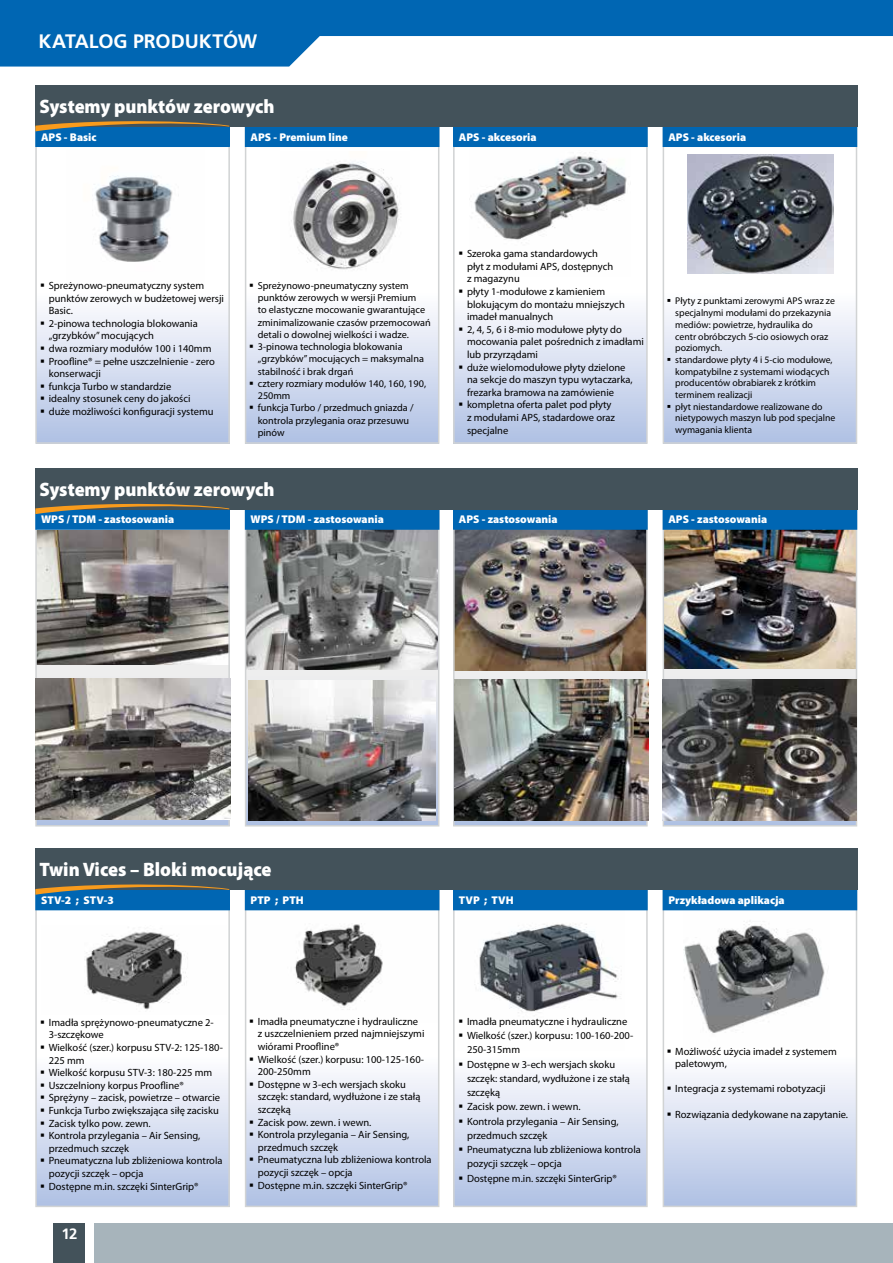
<style>
.page{position:relative;width:893px;height:1263px;background:#fff}
.page>*{position:absolute;margin:0;border:0;box-sizing:border-box;transform-origin:0 0}
.t1{font:900 19.5px "Myriad Pro";color:#fff;scale:.95 1}
.t2{font:700 19.5px "Frutiger LT";letter-spacing:-.005em;color:#fff}
.t3{font:700 15px "Frutiger LT";color:#fff}
.t4{font:900 11.25px "Myriad Pro";color:#fff}
.t5{font:10.5px/12.6px "Myriad Pro";color:#000}
.t6{font:10.2px/12.3px "Myriad Pro";color:#000}
.t7{font:9.75px/11.7px "Myriad Pro";color:#000}
</style>
<div class="page">
<svg style="left:0;top:0;width:893px;height:67px;fill:#0066b3"></svg>
<div style="left:54px;top:1223px;width:31px;height:40px;background:#43525a"></div>
<div style="left:95px;top:1223px;width:798px;height:40px;background:#a7b4bb"></div>
<svg style="left:38px;top:312px;width:189px;height:129px;background:#d2dbef"></svg>
<img style="left:94px;top:175px;width:79px;height:87px">
<div style="left:35px;top:126px;width:195px;height:318px;border:2px solid #d1d3d4"></div>
<svg style="left:38px;top:664px;width:189px;height:159px;background:#dcdfe5"></svg>
<img style="left:38px;top:530px;width:189px;height:134px">
<div style="left:35px;top:508px;width:195px;height:318px;border:2px solid #d1d3d4"></div>
<svg style="left:38px;top:910px;width:189px;height:294px"></svg>
<img style="left:41px;top:925px;width:186px;height:89px">
<div style="left:35px;top:889px;width:195px;height:318px;border:2px solid #d1d3d4"></div>
<div style="left:36px;top:126px;width:193px;height:20px;background:#0066b3"></div>
<div style="left:35px;top:126px;width:195px;height:21px;border:2px solid #0066b3"></div>
<div style="left:36px;top:509px;width:193px;height:20px;background:#0066b3"></div>
<div style="left:35px;top:508px;width:195px;height:22px;border:2px solid #0066b3"></div>
<div style="left:36px;top:890px;width:193px;height:19px;background:#0066b3"></div>
<div style="left:35px;top:889px;width:195px;height:21px;border:2px solid #0066b3"></div>
<svg style="left:248px;top:312px;width:188px;height:129px;background:#d2dbef"></svg>
<img style="left:291px;top:162px;width:109px;height:108px">
<div style="left:245px;top:126px;width:194px;height:318px;border:2px solid #d1d3d4"></div>
<svg style="left:248px;top:670px;width:188px;height:153px;background:#d3d6db"></svg>
<img style="left:248px;top:530px;width:188px;height:140px">
<div style="left:245px;top:508px;width:194px;height:318px;border:2px solid #d1d3d4"></div>
<svg style="left:248px;top:1075px;width:188px;height:129px;background:#d3dbef"></svg>
<img style="left:248px;top:910px;width:188px;height:100px">
<div style="left:245px;top:889px;width:194px;height:318px;border:2px solid #d1d3d4"></div>
<svg style="left:456px;top:312px;width:189px;height:129px;background:#d2dbef"></svg>
<img style="left:474px;top:156px;width:153px;height:84px">
<div style="left:453px;top:126px;width:195px;height:318px;border:2px solid #d1d3d4"></div>
<svg style="left:456px;top:671px;width:189px;height:152px;background:#e1e4eb"></svg>
<img style="left:456px;top:530px;width:189px;height:141px">
<div style="left:453px;top:508px;width:195px;height:318px;border:2px solid #d1d3d4"></div>
<svg style="left:456px;top:910px;width:189px;height:294px"></svg>
<img style="left:457px;top:910px;width:167px;height:141px">
<div style="left:453px;top:889px;width:195px;height:318px;border:2px solid #d1d3d4"></div>
<svg style="left:666px;top:154px;width:188px;height:287px"></svg>
<img style="left:688px;top:155px;width:145px;height:118px">
<div style="left:663px;top:126px;width:194px;height:318px;border:2px solid #d1d3d4"></div>
<svg style="left:666px;top:669px;width:188px;height:154px;background:#e3e6ec"></svg>
<img style="left:666px;top:530px;width:188px;height:139px">
<div style="left:663px;top:508px;width:194px;height:318px;border:2px solid #d1d3d4"></div>
<svg style="left:666px;top:910px;width:188px;height:294px"></svg>
<img style="left:684px;top:912px;width:146px;height:135px">
<div style="left:663px;top:889px;width:194px;height:318px;border:2px solid #d1d3d4"></div>
<div style="left:246px;top:126px;width:193px;height:20px;background:#0066b3"></div>
<div style="left:245px;top:126px;width:194px;height:21px;border:2px solid #0066b3"></div>
<div style="left:246px;top:509px;width:193px;height:20px;background:#0066b3"></div>
<div style="left:245px;top:508px;width:194px;height:22px;border:2px solid #0066b3"></div>
<div style="left:246px;top:890px;width:193px;height:19px;background:#0066b3"></div>
<div style="left:245px;top:889px;width:194px;height:21px;border:2px solid #0066b3"></div>
<div style="left:454px;top:126px;width:193px;height:20px;background:#0066b3"></div>
<div style="left:453px;top:126px;width:195px;height:21px;border:2px solid #0066b3"></div>
<div style="left:454px;top:509px;width:193px;height:20px;background:#0066b3"></div>
<div style="left:453px;top:508px;width:195px;height:22px;border:2px solid #0066b3"></div>
<div style="left:454px;top:890px;width:193px;height:19px;background:#0066b3"></div>
<div style="left:453px;top:889px;width:195px;height:21px;border:2px solid #0066b3"></div>
<div style="left:663px;top:126px;width:193px;height:20px;background:#0066b3"></div>
<div style="left:663px;top:126px;width:194px;height:21px;border:2px solid #0066b3"></div>
<div style="left:663px;top:509px;width:193px;height:20px;background:#0066b3"></div>
<div style="left:663px;top:508px;width:194px;height:22px;border:2px solid #0066b3"></div>
<div style="left:663px;top:890px;width:193px;height:19px;background:#0066b3"></div>
<div style="left:663px;top:889px;width:194px;height:21px;border:2px solid #0066b3"></div>
<div style="left:35px;top:85px;width:823px;height:42px;background:#43525a"></div>
<div style="left:35px;top:468px;width:823px;height:41px;background:#43525a"></div>
<div style="left:35px;top:848px;width:823px;height:42px;background:#43525a"></div>
<svg style="left:35px;top:121px;width:194px;height:10px"></svg>
<svg style="left:35px;top:503px;width:194px;height:11px"></svg>
<svg style="left:35px;top:884px;width:194px;height:11px"></svg>
<img style="left:454px;top:679px;width:194px;height:142px">
<img style="left:662px;top:679px;width:194px;height:142px">
<img style="left:249px;top:680px;width:186px;height:140px">
<img style="left:36px;top:678px;width:195px;height:142px">
<svg style="left:459px;top:1033px;width:3px;height:4px"></svg>
<svg style="left:459px;top:1147px;width:3px;height:4px"></svg>
<svg style="left:41px;top:321px;width:3px;height:4px"></svg>
<svg style="left:41px;top:384px;width:3px;height:4px"></svg>
<h1 class="t2" style="left:38px;top:30px;width:220px">KATALOG PRODUKTÓW</h1>
<h1 class="t1" style="left:40px;top:94px;width:249px">Systemy punktów zerowych</h1>
<p class="t4" style="left:41px;top:129px;width:57px">APS - Basic</p>
<p class="t4" style="left:251px;top:129px;width:99px">APS - Premium line</p>
<p class="t4" style="left:459px;top:129px;width:79px">APS - akcesoria</p>
<p class="t4" style="left:668px;top:129px;width:79px">APS - akcesoria</p>
<p class="t5" style="left:49px;top:279px;width:177px">Spreżynowo-pneumatyczny system punktów zerowych w budżetowej wersji<br>Basic.<br>2-pinowa technologia blokowania „grzybków” mocujących<br>dwa rozmiary modułów 100 i 140mm<br>Proofline® = pełne uszczelnienie - zero konserwacji<br>funkcja Turbo w standardzie<br>idealny stosunek ceny do jakości<br>duże możliwości konfiguracji systemu</p>
<p class="t6" style="left:258px;top:279px;width:174px">Spreżynowo-pneumatyczny system punktów zerowych w wersji Premium<br>to elastyczne mocowanie gwarantujące zminimalizowanie czasów przemocowań detali o dowolnej wielkości i wadze.<br>3-pinowa technologia blokowania „grzybków” mocujących = maksymalna stabilność i brak drgań<br>cztery rozmiary modułów 140, 160, 190,<br>250mm<br>funkcja Turbo / przedmuch gniazda / kontrola przylegania oraz przesuwu pinów</p>
<h1 class="t1" style="left:40px;top:476px;width:249px">Systemy punktów zerowych</h1>
<p class="t4" style="left:41px;top:512px;width:135px">WPS / TDM - zastosowania</p>
<p class="t4" style="left:251px;top:512px;width:135px">WPS / TDM - zastosowania</p>
<p class="t5" style="left:467px;top:247px;width:178px">Szeroka gama standardowych<br>płyt z modułami APS, dostępnych<br>z magazynu<br>płyty 1-modułowe z kamieniem blokującym do montażu mniejszych imadeł manualnych<br>2, 4, 5, 6 i 8-mio modułowe płyty do mocowania palet pośrednich z imadłami lub przyrządami<br>duże wielomodułowe płyty dzielone<br>na sekcje do maszyn typu wytaczarka, frezarka bramowa na zamówienie kompletna oferta palet pod płyty<br>z modułami APS, stadardowe oraz specjalne</p>
<p class="t7" style="left:675px;top:295px;width:162px">Płyty z punktami zerowymi APS wraz ze specjalnymi modułami do przekazynia mediów: powietrze, hydraulika do centr obróbczych 5-cio osiowych oraz poziomych.<br>standardowe płyty 4 i 5-cio modułowe, kompatybilne z systemami wiodących producentów obrabiarek z krótkim terminem realizacji<br>płyt niestandardowe realizowane do nietypowych maszyn lub pod specjalne wymagania klienta</p>
<p class="t4" style="left:459px;top:512px;width:100px">APS - zastosowania</p>
<p class="t4" style="left:668px;top:512px;width:100px">APS - zastosowania</p>
<h1 class="t1" style="left:40px;top:857px;width:246px">Twin Vices – Bloki mocujące</h1>
<p class="t4" style="left:41px;top:893px;width:74px">STV-2 ; STV-3</p>
<p class="t4" style="left:251px;top:893px;width:55px">PTP ; PTH</p>
<p class="t4" style="left:459px;top:893px;width:56px">TVP ; TVH</p>
<p class="t4" style="left:668px;top:893px;width:118px">Przykładowa aplikacja</p>
<p class="t5" style="left:49px;top:1016px;width:176px">Imadła sprężynowo-pneumatyczne 2-<br>3-szczękowe<br>Wielkość (szer.) korpusu STV-2: 125-180-<br>225 mm<br>Wielkość korpusu STV-3: 180-225 mm<br>Uszczelniony korpus Proofline®<br>Sprężyny – zacisk, powietrze – otwarcie<br>Funkcja Turbo zwiększająca siłę zacisku<br>Zacisk tylko pow. zewn.<br>Kontrola przylegania – Air Sensing, przedmuch szczęk<br>Pneumatyczna lub zbliżeniowa kontrola pozycji szczęk – opcja<br>Dostępne m.in. szczęki SinterGrip®</p>
<h2 class="t3" style="left:61px;top:1225px;width:18px">12</h2>
<p class="t5" style="left:258px;top:1015px;width:175px">Imadła pneumatyczne i hydrauliczne<br>z uszczelnieniem przed najmniejszymi wiórami Proofline®<br>Wielkość (szer.) korpusu: 100-125-160-<br>200-250mm<br>Dostępne w 3-ech wersjach skoku szczęk: standard, wydłużone i ze stałą szczęką<br>Zacisk pow. zewn. i wewn.<br>Kontrola przylegania – Air Sensing, przedmuch szczęk<br>Pneumatyczna lub zbliżeniowa kontrola pozycji szczęk – opcja<br>Dostępne m.in. szczęki SinterGrip®</p>
<p class="t5" style="left:467px;top:1014px;width:175px;line-height:14.2px">Imadła pneumatyczne i hydrauliczne<br>Wielkość (szer.) korpusu: 100-160-200-<br>250-315mm<br>Dostępne w 3-ech wersjach skoku szczęk: standard, wydłużone i ze stałą szczęką<br>Zacisk pow. zewn. i wewn.<br>Kontrola przylegania – Air Sensing, przedmuch szczęk<br>Pneumatyczna lub zbliżeniowa kontrola pozycji szczęk – opcja<br>Dostępne m.in. szczęki SinterGrip®</p>
<p class="t5" style="left:675px;top:1044px;width:163px">Możliwość użycia imadeł z systemem paletowym,</p>
<p class="t5" style="left:675px;top:1082px;width:152px">Integracja z systemami robotyzacji</p>
<p class="t5" style="left:675px;top:1107px;width:174px">Rozwiązania dedykowane na zapytanie.</p>
</div>
